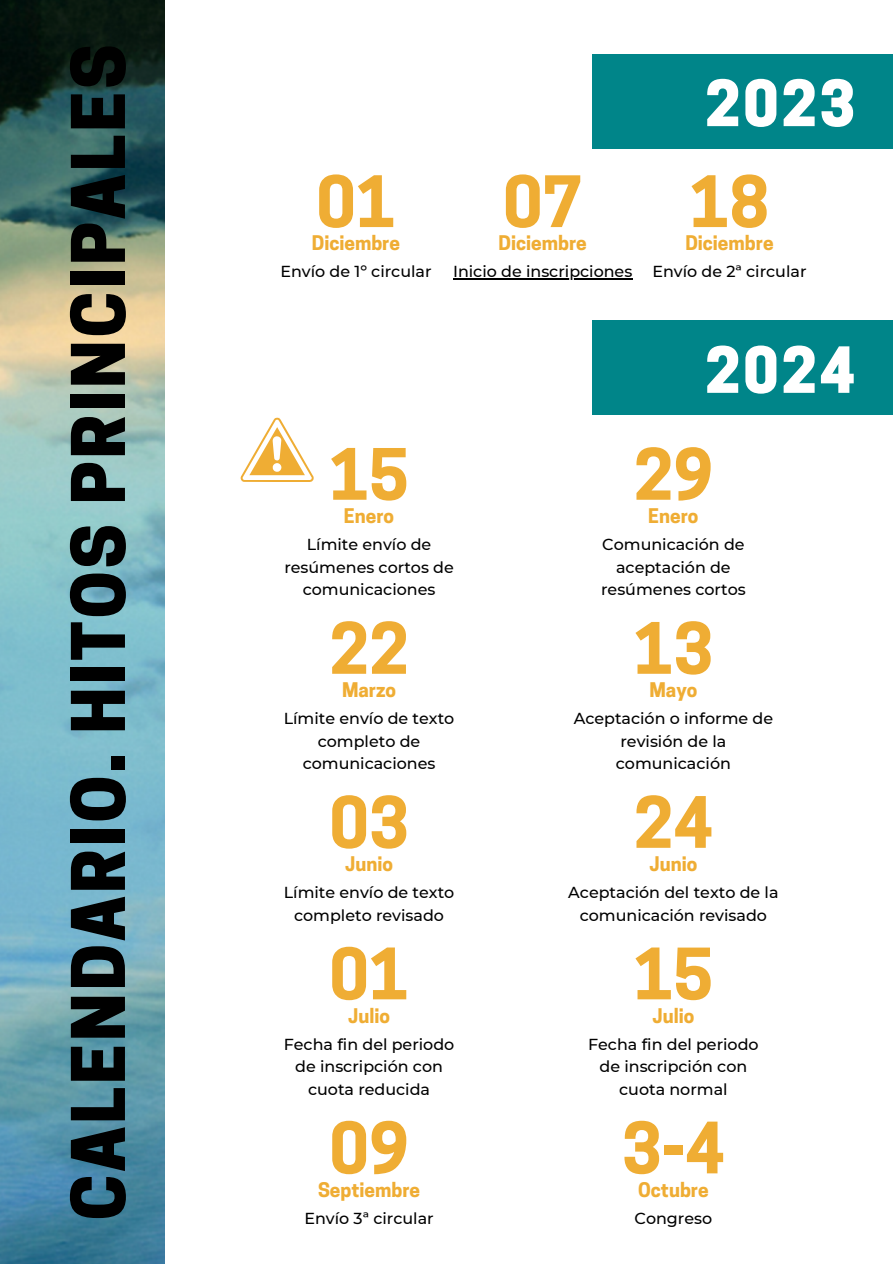
<style>
.page{position:relative;width:893px;height:1264px;background:#fff}
.page>*{position:absolute;margin:0;border:0;box-sizing:border-box;transform-origin:0 0}
.t1{font:800 69.3px "Cooper Hewitt";letter-spacing:.04em;color:#000}
.t2{font:700 66.3px "Cooper Hewitt";color:#efad34}
.t3{font:800 59.55px "Cooper Hewitt";letter-spacing:.04em;color:#fff}
.t4{font:700 18.9px "Cooper Hewitt";color:#efad34}
.t5{font:500 15.9px/22.5px "Montserrat";color:#000;text-align:center}
</style>
<div class="page">
<div style="left:591px;top:54px;width:301px;height:94px;background:#008589"></div>
<hr style="left:453px;top:278px;width:179px;height:2px;background:#000">
<img style="left:0;top:0;width:164px;height:1263px">
<div style="left:591px;top:320px;width:301px;height:95px;background:#008589"></div>
<svg style="left:240px;top:417px;width:74px;height:65px"></svg>
<p class="t1" style="left:73px;top:1220px;width:1177px;rotate:-90deg">CALENDARIO. HITOS PRINCIPALES</p>
<p class="t2" style="left:316px;top:177px;width:81px">01</p>
<p class="t4" style="left:312px;top:236px;width:90px">Diciembre</p>
<p class="t5" style="left:280px;top:260px;width:153px">Envío de 1º circular</p>
<p class="t2" style="left:503px;top:177px;width:81px">07</p>
<p class="t4" style="left:498px;top:236px;width:90px">Diciembre</p>
<p class="t5" style="left:453px;top:260px;width:181px">Inicio de inscripciones</p>
<p class="t3" style="left:704px;top:81px;width:152px">2023</p>
<p class="t2" style="left:689px;top:177px;width:81px">18</p>
<p class="t4" style="left:685px;top:236px;width:90px">Diciembre</p>
<p class="t5" style="left:652px;top:260px;width:156px">Envío de 2ª circular</p>
<p class="t2" style="left:329px;top:450px;width:81px">15</p>
<p class="t4" style="left:344px;top:509px;width:52px">Enero</p>
<p class="t3" style="left:704px;top:348px;width:152px">2024</p>
<p class="t2" style="left:633px;top:450px;width:81px">29</p>
<p class="t4" style="left:648px;top:509px;width:52px">Enero</p>
<p class="t5" style="left:284px;top:533px;width:171px">Límite envío de resúmenes cortos de comunicaciones</p>
<p class="t2" style="left:329px;top:624px;width:81px">22</p>
<p class="t5" style="left:284px;top:707px;width:172px">Límite envío de texto completo de comunicaciones</p>
<p class="t4" style="left:342px;top:682px;width:56px">Marzo</p>
<p class="t2" style="left:329px;top:798px;width:81px">03</p>
<p class="t4" style="left:345px;top:856px;width:49px">Junio</p>
<p class="t5" style="left:284px;top:881px;width:172px">Límite envío de texto completo revisado</p>
<p class="t2" style="left:329px;top:949px;width:81px">01</p>
<p class="t4" style="left:348px;top:1008px;width:43px">Julio</p>
<p class="t5" style="left:284px;top:1032px;width:172px">Fecha fin del periodo de inscripción con cuota reducida</p>
<p class="t2" style="left:329px;top:1123px;width:81px">09</p>
<p class="t4" style="left:318px;top:1182px;width:104px">Septiembre</p>
<p class="t5" style="left:304px;top:1206px;width:131px">Envío 3ª circular</p>
<p class="t5" style="left:601px;top:533px;width:146px">Comunicación de aceptación de resúmenes cortos</p>
<p class="t2" style="left:633px;top:624px;width:81px">13</p>
<p class="t4" style="left:649px;top:682px;width:49px">Mayo</p>
<p class="t5" style="left:573px;top:707px;width:201px">Aceptación o informe de revisión de la comunicación</p>
<p class="t2" style="left:633px;top:798px;width:81px">24</p>
<p class="t4" style="left:649px;top:856px;width:49px">Junio</p>
<p class="t5" style="left:568px;top:881px;width:212px">Aceptación del texto de la comunicación revisado</p>
<p class="t2" style="left:633px;top:949px;width:81px">15</p>
<p class="t4" style="left:652px;top:1008px;width:43px">Julio</p>
<p class="t5" style="left:588px;top:1032px;width:172px">Fecha fin del periodo de inscripción con cuota normal</p>
<p class="t2" style="left:622px;top:1123px;width:104px">3-4</p>
<p class="t4" style="left:638px;top:1182px;width:72px">Octubre</p>
<p class="t5" style="left:634px;top:1206px;width:79px">Congreso</p>
</div>
